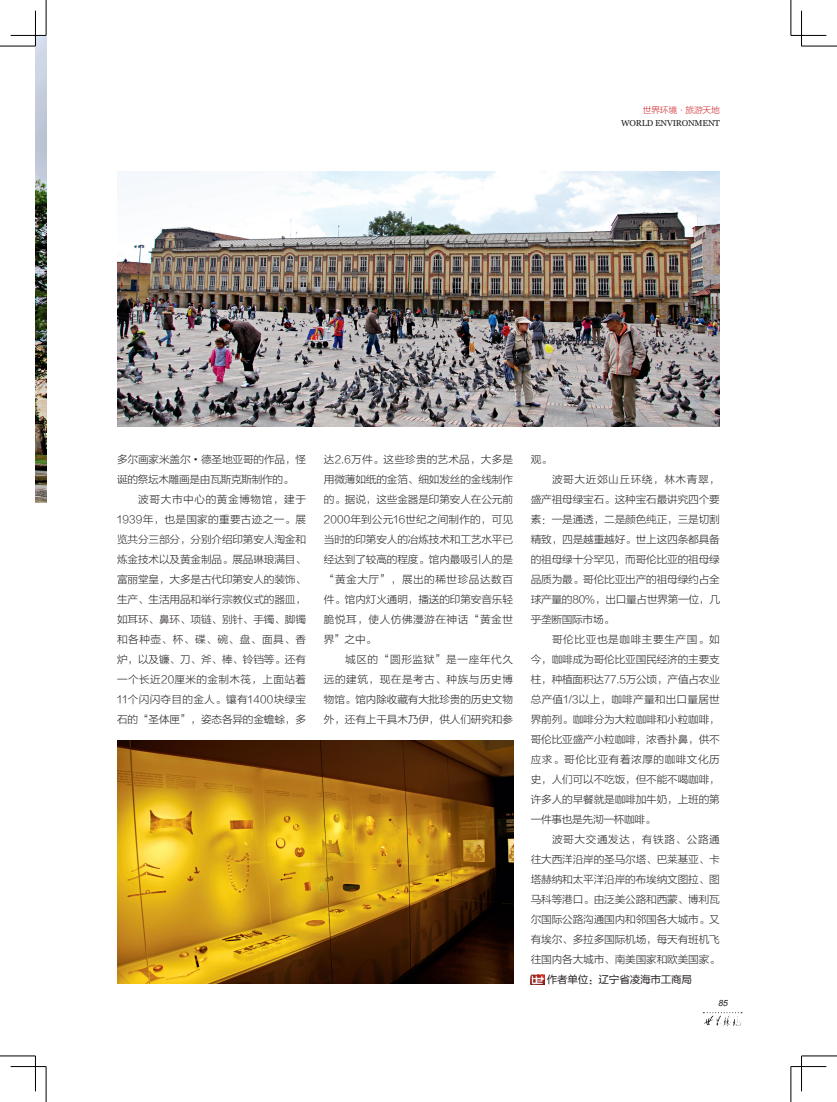
<style>
.page{position:relative;width:837px;height:1102px;background:#fff}
.page>*{position:absolute;margin:0;border:0;box-sizing:border-box;transform-origin:0 0}
.t1{font:10.38px "FZLTXHJW GB1 0";letter-spacing:-.015em;color:#231f20}
.t2{font:10.38px "FZLTXHJW GB1 0";letter-spacing:.055em;color:#231f20}
.t3{font:10.38px "FZLTXHJW GB1 0";letter-spacing:.05em;color:#231f20}
.t4{font:10.38px "FZLTXHJW GB1 0";letter-spacing:.025em;color:#231f20}
.t5{font:10.38px "FZLTXHJW GB1 0";letter-spacing:.015em;color:#231f20}
.t6{font:10.38px "FZLTXHJW GB1 0";letter-spacing:.02em;color:#231f20}
.t7{font:10.38px "FZLTXHJW GB1 0";letter-spacing:.035em;color:#231f20}
.t8{font:10.38px "FZLTHJW GB1 0";letter-spacing:-.025em;color:#231f20}
.t9{font:8.62px/12.4px "Georgia";letter-spacing:-.025em;color:#231f20;text-align:right}
.t10{font:italic 8.62px "Arial";color:#231f20}
.s1{font-family:"FZLTXHJW GB1 0";color:#d1232a}
.s2{font-family:"Sim Sun"}
</style>
<div class="page">
<svg style="left:703px;top:1012px;width:38px;height:9px"></svg>
<img style="left:35px;top:36px;width:11px;height:467px">
<img style="left:117px;top:172px;width:602px;height:255px">
<img style="left:117px;top:741px;width:396px;height:243px">
<img style="left:530px;top:974px;width:14px;height:11px">
<hr style="left:0;top:46px;width:35px;height:1px;background:#000">
<hr style="left:801px;top:46px;width:35px;height:1px;background:#000">
<hr style="left:0;top:1056px;width:35px;height:1px;background:#000">
<hr style="left:801px;top:1056px;width:35px;height:1px;background:#000">
<hr style="left:46px;top:0;width:1px;height:35px;background:#000">
<hr style="left:46px;top:1067px;width:1px;height:35px;background:#000">
<hr style="left:790px;top:0;width:1px;height:35px;background:#000">
<hr style="left:790px;top:1067px;width:1px;height:35px;background:#000">
<hr style="left:11px;top:35px;width:35px;height:1px;background:#000">
<hr style="left:790px;top:35px;width:36px;height:1px;background:#000">
<hr style="left:11px;top:1066px;width:35px;height:1px;background:#000">
<hr style="left:790px;top:1066px;width:36px;height:1px;background:#000">
<hr style="left:35px;top:11px;width:1px;height:35px;background:#000">
<hr style="left:35px;top:1056px;width:1px;height:35px;background:#000">
<hr style="left:801px;top:11px;width:1px;height:35px;background:#000">
<hr style="left:801px;top:1056px;width:1px;height:35px;background:#000">
<p class="t9" style="left:621px;top:104px;width:100px"><span class="s1">世界环境·旅游天地<br></span>WORLD ENVIRONMENT</p>
<p class="t1" style="left:117px;top:454px;width:190px">多尔画家米盖尔<span class="s2">·</span>德圣地亚哥的作品，怪</p>
<p class="t1" style="left:117px;top:474px;width:178px">诞的祭坛木雕画是由瓦斯克斯制作的。</p>
<p class="t2" style="left:138px;top:494px;width:169px">波哥大市中心的黄金博物馆，建于</p>
<p class="t4" style="left:117px;top:514px;width:190px">1939年，也是国家的重要古迹之一。展</p>
<p class="t1" style="left:117px;top:534px;width:190px">览共分三部分，分别介绍印第安人淘金和</p>
<p class="t1" style="left:117px;top:554px;width:190px">炼金技术以及黄金制品。展品琳琅满目、</p>
<p class="t1" style="left:117px;top:574px;width:190px">富丽堂皇，大多是古代印第安人的装饰、</p>
<p class="t1" style="left:117px;top:594px;width:190px">生产、生活用品和举行宗教仪式的器皿，</p>
<p class="t1" style="left:117px;top:614px;width:190px">如耳环、鼻环、项链、别针、手镯、脚镯</p>
<p class="t1" style="left:117px;top:634px;width:190px">和各种壶、杯、碟、碗、盘、面具、香</p>
<p class="t1" style="left:117px;top:654px;width:190px">炉，以及镰、刀、斧、棒、铃铛等。还有</p>
<p class="t7" style="left:117px;top:674px;width:191px">一个长近20厘米的金制木筏，上面站着</p>
<p class="t4" style="left:117px;top:694px;width:190px">11个闪闪夺目的金人。镶有1400块绿宝</p>
<p class="t1" style="left:117px;top:714px;width:190px">石的“圣体匣”，姿态各异的金蟾蜍，多</p>
<p class="t5" style="left:324px;top:454px;width:191px">达2.6万件。这些珍贵的艺术品，大多是</p>
<p class="t1" style="left:324px;top:474px;width:190px">用微薄如纸的金箔、细如发丝的金线制作</p>
<p class="t1" style="left:324px;top:494px;width:190px">的。据说，这些金器是印第安人在公元前</p>
<p class="t5" style="left:324px;top:514px;width:191px">2000年到公元16世纪之间制作的，可见</p>
<p class="t1" style="left:324px;top:534px;width:190px">当时的印第安人的冶炼技术和工艺水平已</p>
<p class="t1" style="left:324px;top:554px;width:190px">经达到了较高的程度。馆内最吸引人的是</p>
<p class="t3" style="left:324px;top:574px;width:190px">“黄金大厅”，展出的稀世珍品达数百</p>
<p class="t1" style="left:324px;top:594px;width:190px">件。馆内灯火通明，播送的印第安音乐轻</p>
<p class="t3" style="left:324px;top:614px;width:190px">脆悦耳，使人仿佛漫游在神话“黄金世</p>
<p class="t1" style="left:324px;top:634px;width:54px">界”之中。</p>
<p class="t2" style="left:345px;top:654px;width:169px">城区的“圆形监狱”是一座年代久</p>
<p class="t3" style="left:324px;top:674px;width:190px">远的建筑，现在是考古、种族与历史博</p>
<p class="t1" style="left:324px;top:694px;width:190px">物馆。馆内除收藏有大批珍贵的历史文物</p>
<p class="t1" style="left:324px;top:714px;width:190px">外，还有上千具木乃伊，供人们研究和参</p>
<p class="t1" style="left:530px;top:454px;width:22px">观。</p>
<p class="t2" style="left:552px;top:474px;width:169px">波哥大近郊山丘环绕，林木青翠，</p>
<p class="t1" style="left:530px;top:494px;width:190px">盛产祖母绿宝石。这种宝石最讲究四个要</p>
<p class="t1" style="left:530px;top:514px;width:190px">素：一是通透，二是颜色纯正，三是切割</p>
<p class="t1" style="left:530px;top:534px;width:190px">精致，四是越重越好。世上这四条都具备</p>
<p class="t1" style="left:530px;top:554px;width:190px">的祖母绿十分罕见，而哥伦比亚的祖母绿</p>
<p class="t1" style="left:530px;top:574px;width:190px">品质为最。哥伦比亚出产的祖母绿约占全</p>
<p class="t1" style="left:530px;top:594px;width:191px">球产量的80%，出口量占世界第一位，几</p>
<p class="t1" style="left:530px;top:614px;width:85px">乎垄断国际市场。</p>
<p class="t2" style="left:552px;top:634px;width:169px">哥伦比亚也是咖啡主要生产国。如</p>
<p class="t1" style="left:530px;top:654px;width:190px">今，咖啡成为哥伦比亚国民经济的主要支</p>
<p class="t1" style="left:530px;top:674px;width:191px">柱，种植面积达77.5万公顷，产值占农业</p>
<p class="t6" style="left:530px;top:694px;width:190px">总产值1/3以上，咖啡产量和出口量居世</p>
<p class="t1" style="left:530px;top:714px;width:190px">界前列。咖啡分为大粒咖啡和小粒咖啡，</p>
<p class="t1" style="left:530px;top:734px;width:190px">哥伦比亚盛产小粒咖啡，浓香扑鼻，供不</p>
<p class="t3" style="left:530px;top:754px;width:190px">应求。哥伦比亚有着浓厚的咖啡文化历</p>
<p class="t1" style="left:530px;top:774px;width:190px">史，人们可以不吃饭，但不能不喝咖啡，</p>
<p class="t1" style="left:530px;top:794px;width:190px">许多人的早餐就是咖啡加牛奶，上班的第</p>
<p class="t1" style="left:530px;top:814px;width:126px">一件事也是先沏一杯咖啡。</p>
<p class="t2" style="left:552px;top:834px;width:169px">波哥大交通发达，有铁路、公路通</p>
<p class="t1" style="left:530px;top:854px;width:190px">往大西洋沿岸的圣马尔塔、巴莱基亚、卡</p>
<p class="t1" style="left:530px;top:874px;width:190px">塔赫纳和太平洋沿岸的布埃纳文图拉、图</p>
<p class="t1" style="left:530px;top:894px;width:190px">马科等港口。由泛美公路和西蒙、博利瓦</p>
<p class="t1" style="left:530px;top:914px;width:190px">尔国际公路沟通国内和邻国各大城市。又</p>
<p class="t1" style="left:530px;top:934px;width:190px">有埃尔、多拉多国际机场，每天有班机飞</p>
<p class="t1" style="left:530px;top:954px;width:190px">往国内各大城市、南美国家和欧美国家。</p>
<p class="t8" style="left:546px;top:974px;width:147px">作者单位：辽宁省凌海市工商局</p>
<p class="t10" style="left:718px;top:998px;width:13px">85</p>
</div>
